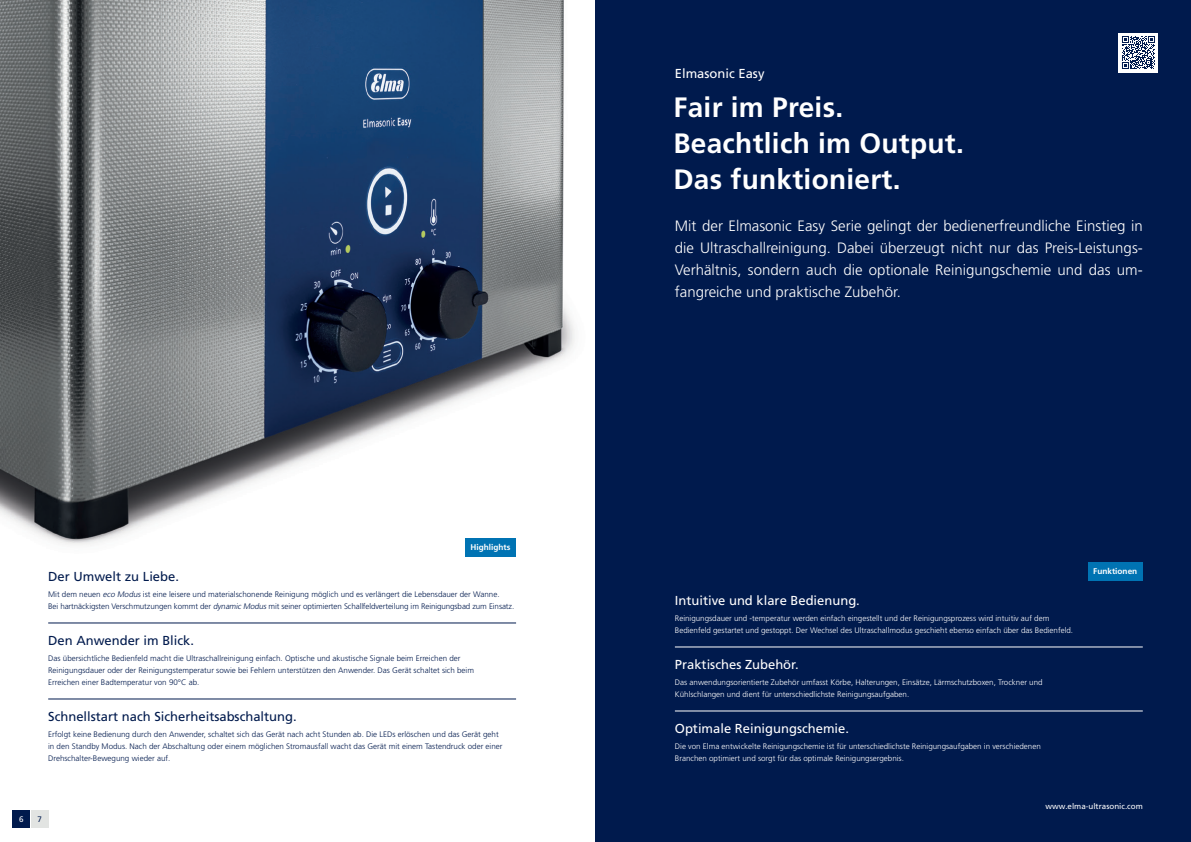
<style>
.page{position:relative;width:1191px;height:842px;background:#fff}
.page>*{position:absolute;margin:0;border:0;box-sizing:border-box;transform-origin:0 0}
.t1{font:700 28px/36px "Frutiger LT Pro";letter-spacing:.01em;color:#fff}
.t2{font:300 15px/22px "Frutiger LT Pro";color:#fff;text-align:justify}
.t3{font:13px "Frutiger LT Pro";color:#fff}
.t4{font:13px "Frutiger LT Pro";color:#001a4d}
.t5{font:700 8.2px "Frutiger LT Pro";color:#fff}
.t6{font:300 8px/12px "Frutiger LT Pro";color:#001a4d}
.t7{font:300 8px/12px "Frutiger LT Pro";color:#fff}
.t8{font:8px "Frutiger LT Pro";color:#fff}
.t9{font:8px "Frutiger LT Pro";color:#001a4d}
.s1{font-style:italic}
</style>
<div class="page">
<img style="left:0;top:0;width:575px;height:828px">
<hr style="left:48px;top:623px;width:468px;height:1px;background:#001a4d">
<hr style="left:48px;top:699px;width:468px;height:1px;background:#001a4d">
<div style="left:595px;top:0;width:596px;height:842px;background:#001a4d"></div>
<div style="left:13px;top:811px;width:17px;height:17px;background:#001a4d"></div>
<div style="left:31px;top:811px;width:17px;height:17px;background:#e2e4e2"></div>
<hr style="left:675px;top:647px;width:467px;height:1px;background:#fff">
<hr style="left:675px;top:711px;width:467px;height:1px;background:#fff">
<div style="left:1118px;top:33px;width:40px;height:39px;background:#fff"></div>
<svg style="left:1122px;top:36px;width:33px;height:33px"></svg>
<div style="left:465px;top:538px;width:51px;height:19px;background:#0073b3"></div>
<div style="left:1088px;top:562px;width:54px;height:19px;background:#0073b3"></div>
<p class="t5" style="left:470px;top:542px;width:41px">Highlights</p>
<h3 class="t4" style="left:48px;top:569px;width:132px">Der Umwelt zu Liebe.</h3>
<p class="t6" style="left:48px;top:588px;width:467px">Mit dem neuen <span class="s1">eco Modus</span> ist eine leisere und materialschonende Reinigung möglich und es verlängert die Lebensdauer der Wanne.<br>Bei hartnäckigsten Verschmutzungen kommt der <span class="s1">dynamic Modus</span>mit seiner optimierten Schallfeldverteilung im Reinigungsbad zum Einsatz.</p>
<h3 class="t4" style="left:48px;top:633px;width:147px">Den Anwender im Blick.</h3>
<p class="t6" style="left:48px;top:652px;width:427px">Das übersichtliche Bedienfeld macht die Ultraschallreinigung einfach. Optische und akustische Signale beim Erreichen der<br>Reinigungsdauer oder der Reinigungstemperatur sowie bei Fehlern unterstützen den Anwender. Das Gerät schaltet sich beim<br>Erreichen einer Badtemperatur von 90°C ab.</p>
<h3 class="t4" style="left:48px;top:709px;width:250px">Schnellstart nach Sicherheitsabschaltung.</h3>
<p class="t6" style="left:48px;top:728px;width:456px">Erfolgt keine Bedienung durch den Anwender, schaltet sich das Gerät nach acht Stunden ab. Die LEDs erlöschen und das Gerät geht in den Standby Modus. Nach der Abschaltung oder einem möglichen Stromausfall wacht das Gerät mit einem Tastendruck oder einer<br>Drehschalter-Bewegung wieder auf.</p>
<p class="t8" style="left:19px;top:814px;width:6px">6</p>
<p class="t9" style="left:37px;top:814px;width:6px">7</p>
<h3 class="t3" style="left:675px;top:66px;width:91px">Elmasonic Easy</h3>
<h1 class="t1" style="left:673px;top:90px;width:292px">Fair im Preis.<br>Beachtlich im Output.<br>Das funktioniert.</h1>
<p class="t2" style="left:675px;top:215px;width:469px">Mit der Elmasonic Easy Serie gelingt der bedienerfreundliche Einstieg in die Ultraschallreinigung. Dabei überzeugt nicht nur das Preis-Leistungs-Verhältnis, sondern auch die optionale Reinigungschemie und das um&shy;fangreiche und praktische Zubehör.</p>
<h3 class="t3" style="left:675px;top:593px;width:186px">Intuitive und klare Bedienung.</h3>
<p class="t7" style="left:675px;top:612px;width:400px">Reinigungsdauer und -temperatur werden einfach eingestellt und der Reinigungsprozess wird intuitiv auf dem<br>Bedienfeld gestartet und gestoppt. Der Wechsel des Ultraschallmodus geschieht ebenso einfach über das Bedienfeld.</p>
<h3 class="t3" style="left:675px;top:657px;width:125px">Praktisches Zubehör.</h3>
<p class="t7" style="left:675px;top:676px;width:369px">Das anwendungsorientierte Zubehör umfasst Körbe, Halterungen, Einsätze, Lärmschutzboxen, Trockner und<br>Kühlschlangen und dient für unterschiedlichste Reinigungsaufgaben.</p>
<h3 class="t3" style="left:675px;top:721px;width:176px">Optimale Reinigungschemie.</h3>
<p class="t7" style="left:675px;top:740px;width:367px">Die von Elma entwickelte Reinigungschemie ist für unterschiedlichste Reinigungsaufgaben in verschiedenen<br>Branchen optimiert und sorgt für das optimale Reinigungsergebnis.</p>
<p class="t5" style="left:1093px;top:566px;width:46px">Funktionen</p>
<p class="t8" style="left:1045px;top:802px;width:99px">www.elma-ultrasonic.com</p>
</div>
